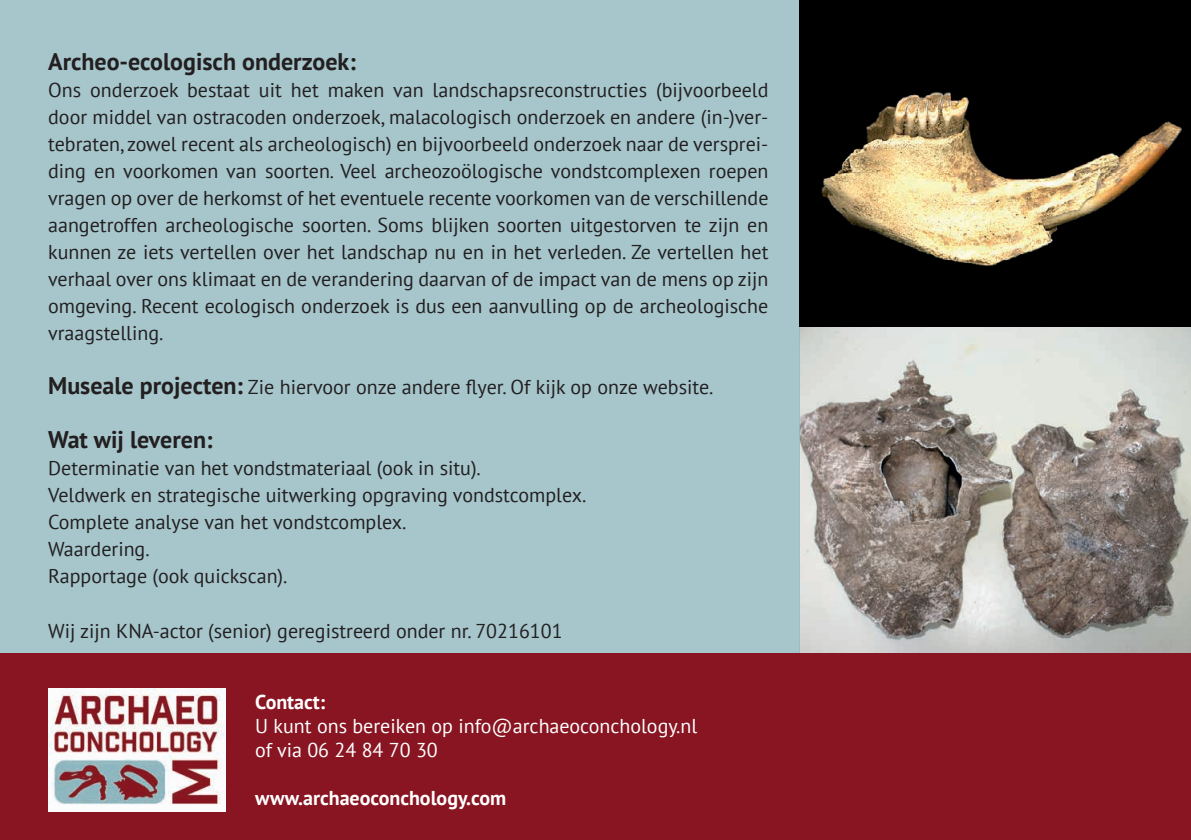
<style>
.page{position:relative;width:1191px;height:840px;background:#fff}
.page>*{position:absolute;margin:0;border:0;box-sizing:border-box;transform-origin:0 0}
.t1{font:700 24px "PT Sans";color:#231f20}
.t2{font:20px/27px "PT Sans";color:#231f20;text-align:justify}
.t3{font:20px/24px "PT Sans";color:#fff}
.t4{font:700 20px "PT Sans";color:#fff}
.s1{font-weight:700;font-size:24px}
</style>
<div class="page">
<img style="left:799px;top:326px;width:392px;height:327px">
<div style="left:0;top:0;width:799px;height:655px;background:#a6c6cc"></div>
<img style="left:799px;top:3px;width:392px;height:320px">
<div style="left:0;top:653px;width:1191px;height:186px;background:#881521"></div>
<img style="left:48px;top:688px;width:178px;height:123px">
<p class="t1" style="left:48px;top:45px;width:309px">Archeo-ecologisch onderzoek:</p>
<p class="t2" style="left:48px;top:76px;width:722px">Ons onderzoek bestaat uit het maken van landschapsreconstructies (bijvoorbeeld door middel van ostracoden onderzoek, malacologisch onderzoek en andere (in-)ver&shy;tebraten, zowel recent als archeologisch) en bijvoorbeeld onderzoek naar de versprei&shy;ding en voorkomen van soorten. Veel archeozoölogische vondstcomplexen roepen vragen op over de herkomst of het eventuele recente voorkomen van de verschillende aangetroffen archeologische soorten. Soms blijken soorten uitgestorven te zijn en kunnen ze iets vertellen over het landschap nu en in het verleden. Ze vertellen het verhaal over ons klimaat en de verandering daarvan of de impact van de mens op zijn omgeving. Recent ecologisch onderzoek is dus een aanvulling op de archeologische vraagstelling.</p>
<p class="t2" style="left:48px;top:373px;width:667px"><span class="s1">Museale projecten:</span> Zie hiervoor onze andere flyer. Of kijk op onze website.</p>
<p class="t1" style="left:48px;top:423px;width:166px">Wat wij leveren:</p>
<p class="t2" style="left:48px;top:454px;width:539px;text-align:left">Determinatie van het vondstmateriaal (ook in situ).<br>Veldwerk en strategische uitwerking opgraving vondstcomplex.<br>Complete analyse van het vondstcomplex.<br>Waardering.<br>Rapportage (ook quickscan).</p>
<p class="t2" style="left:48px;top:616px;width:516px">Wij zijn KNA-actor (senior) geregistreerd onder nr. 70216101</p>
<p class="t4" style="left:255px;top:688px;width:72px">Contact:</p>
<p class="t3" style="left:255px;top:713px;width:444px">U kunt ons bereiken op info@archaeoconchology.nl of via 06 24 84 70 30</p>
<p class="t4" style="left:255px;top:784px;width:252px">www.archaeoconchology.com</p>
</div>
